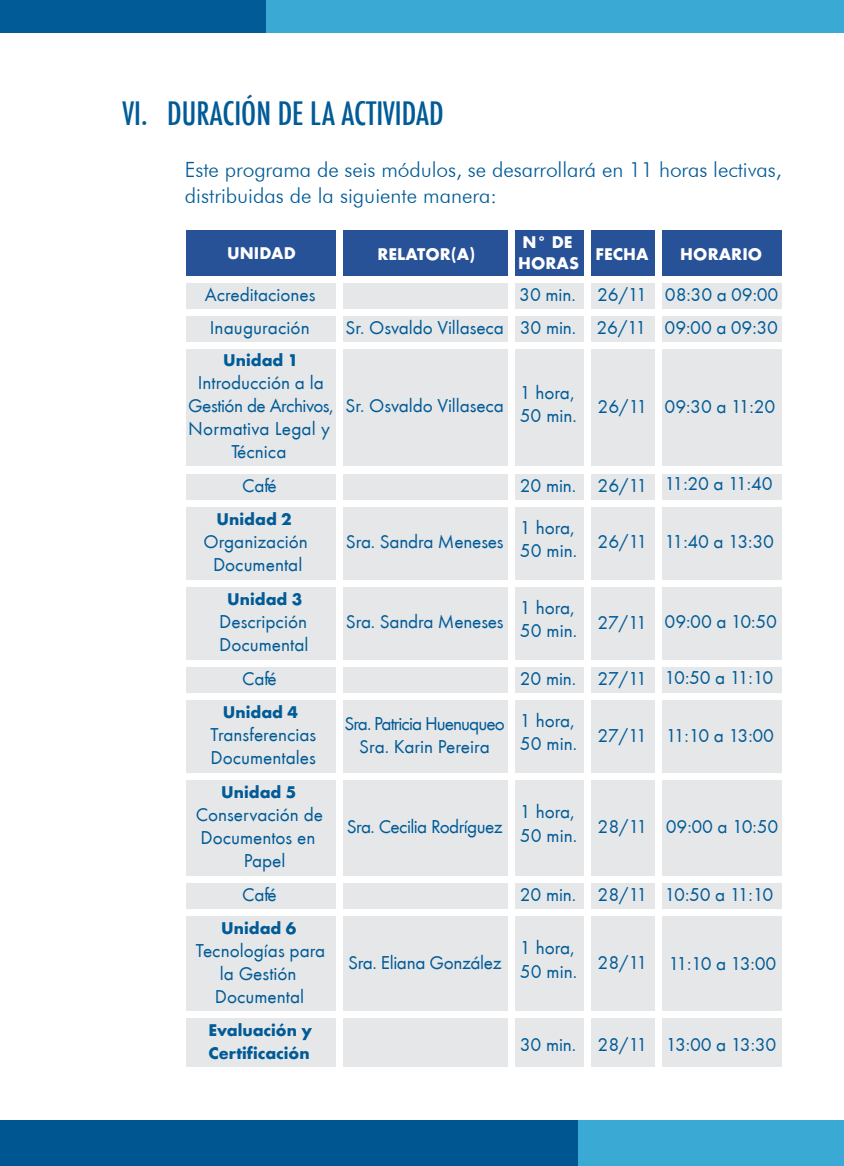
<style>
.page{position:relative;width:844px;height:1166px;background:#fff}
.page>*{position:absolute;margin:0;border:0;box-sizing:border-box;transform-origin:0 0}
.t1{font:500 condensed 31.5px "Futura";color:#005b97}
.t2{font:300 21px/25.2px "Futura BT";letter-spacing:-.005em;color:#005b97}
.t3{font:19.25px/23.1px "Futura TEE";letter-spacing:-.005em;color:#005b97}
.t4{font:19.25px/22.9px "Futura TEE";letter-spacing:-.05em;color:#005b97}
.t5{font:19.25px "Futura TEE";letter-spacing:-.03em;color:#005b97}
.t6{font:19.25px "Futura TEE";letter-spacing:-.075em;color:#005b97}
.t7{font:700 17.5px/23.1px "Futura TEE";color:#005b97}
.t8{font:700 17.5px/21px "Futura TEE";letter-spacing:.005em;color:#fff}
</style>
<div class="page">
<div style="left:265px;top:0;width:578px;height:33px;background:#3aa9d3"></div>
<div style="left:0;top:0;width:265px;height:33px;background:#005b97"></div>
<div style="left:0;top:1120px;width:578px;height:46px;background:#005690"></div>
<div style="left:578px;top:1120px;width:265px;height:46px;background:#3aa9d3"></div>
<div style="left:186px;top:230px;width:149px;height:45px;background:#285298"></div>
<div style="left:343px;top:230px;width:164px;height:45px;background:#285298"></div>
<div style="left:186px;top:283px;width:149px;height:25px;background:#e6e7e8"></div>
<div style="left:343px;top:283px;width:164px;height:25px;background:#e6e7e8"></div>
<div style="left:186px;top:316px;width:149px;height:25px;background:#e6e7e8"></div>
<div style="left:343px;top:316px;width:164px;height:25px;background:#e6e7e8"></div>
<div style="left:186px;top:349px;width:149px;height:117px;background:#e6e7e8"></div>
<div style="left:514px;top:230px;width:69px;height:45px;background:#285298"></div>
<div style="left:514px;top:283px;width:69px;height:25px;background:#e6e7e8"></div>
<div style="left:514px;top:316px;width:69px;height:25px;background:#e6e7e8"></div>
<div style="left:590px;top:230px;width:64px;height:45px;background:#285298"></div>
<div style="left:590px;top:283px;width:64px;height:25px;background:#e6e7e8"></div>
<div style="left:590px;top:316px;width:64px;height:25px;background:#e6e7e8"></div>
<div style="left:662px;top:230px;width:119px;height:45px;background:#285298"></div>
<div style="left:662px;top:283px;width:119px;height:25px;background:#e6e7e8"></div>
<div style="left:662px;top:316px;width:119px;height:25px;background:#e6e7e8"></div>
<div style="left:343px;top:349px;width:164px;height:117px;background:#e6e7e8"></div>
<div style="left:514px;top:349px;width:69px;height:117px;background:#e6e7e8"></div>
<div style="left:590px;top:349px;width:64px;height:117px;background:#e6e7e8"></div>
<div style="left:662px;top:349px;width:119px;height:117px;background:#e6e7e8"></div>
<div style="left:186px;top:474px;width:149px;height:25px;background:#e6e7e8"></div>
<div style="left:343px;top:474px;width:164px;height:25px;background:#e6e7e8"></div>
<div style="left:514px;top:474px;width:69px;height:25px;background:#e6e7e8"></div>
<div style="left:590px;top:474px;width:64px;height:25px;background:#e6e7e8"></div>
<div style="left:662px;top:474px;width:119px;height:25px;background:#e6e7e8"></div>
<div style="left:186px;top:507px;width:149px;height:72px;background:#e6e7e8"></div>
<div style="left:343px;top:507px;width:164px;height:72px;background:#e6e7e8"></div>
<div style="left:514px;top:507px;width:69px;height:72px;background:#e6e7e8"></div>
<div style="left:590px;top:507px;width:64px;height:72px;background:#e6e7e8"></div>
<div style="left:662px;top:507px;width:119px;height:72px;background:#e6e7e8"></div>
<div style="left:186px;top:587px;width:149px;height:72px;background:#e6e7e8"></div>
<div style="left:343px;top:587px;width:164px;height:72px;background:#e6e7e8"></div>
<div style="left:514px;top:587px;width:69px;height:72px;background:#e6e7e8"></div>
<div style="left:590px;top:587px;width:64px;height:72px;background:#e6e7e8"></div>
<div style="left:662px;top:587px;width:119px;height:72px;background:#e6e7e8"></div>
<div style="left:186px;top:667px;width:149px;height:25px;background:#e6e7e8"></div>
<div style="left:343px;top:667px;width:164px;height:25px;background:#e6e7e8"></div>
<div style="left:514px;top:667px;width:69px;height:25px;background:#e6e7e8"></div>
<div style="left:590px;top:667px;width:64px;height:25px;background:#e6e7e8"></div>
<div style="left:662px;top:667px;width:119px;height:25px;background:#e6e7e8"></div>
<div style="left:186px;top:700px;width:149px;height:73px;background:#e6e7e8"></div>
<div style="left:343px;top:700px;width:164px;height:73px;background:#e6e7e8"></div>
<div style="left:514px;top:700px;width:69px;height:73px;background:#e6e7e8"></div>
<div style="left:590px;top:700px;width:64px;height:73px;background:#e6e7e8"></div>
<div style="left:662px;top:700px;width:119px;height:73px;background:#e6e7e8"></div>
<div style="left:186px;top:780px;width:149px;height:96px;background:#e6e7e8"></div>
<div style="left:343px;top:780px;width:164px;height:96px;background:#e6e7e8"></div>
<div style="left:514px;top:780px;width:69px;height:96px;background:#e6e7e8"></div>
<div style="left:590px;top:780px;width:64px;height:96px;background:#e6e7e8"></div>
<div style="left:662px;top:780px;width:119px;height:96px;background:#e6e7e8"></div>
<div style="left:186px;top:883px;width:149px;height:26px;background:#e6e7e8"></div>
<div style="left:343px;top:883px;width:164px;height:26px;background:#e6e7e8"></div>
<div style="left:514px;top:883px;width:69px;height:26px;background:#e6e7e8"></div>
<div style="left:590px;top:883px;width:64px;height:26px;background:#e6e7e8"></div>
<div style="left:662px;top:883px;width:119px;height:26px;background:#e6e7e8"></div>
<div style="left:186px;top:916px;width:149px;height:94px;background:#e6e7e8"></div>
<div style="left:343px;top:916px;width:164px;height:94px;background:#e6e7e8"></div>
<div style="left:514px;top:916px;width:69px;height:94px;background:#e6e7e8"></div>
<div style="left:590px;top:916px;width:64px;height:94px;background:#e6e7e8"></div>
<div style="left:662px;top:916px;width:119px;height:94px;background:#e6e7e8"></div>
<div style="left:186px;top:1018px;width:149px;height:49px;background:#e6e7e8"></div>
<div style="left:343px;top:1018px;width:164px;height:49px;background:#e6e7e8"></div>
<div style="left:514px;top:1018px;width:69px;height:49px;background:#e6e7e8"></div>
<div style="left:590px;top:1018px;width:64px;height:49px;background:#e6e7e8"></div>
<div style="left:662px;top:1018px;width:119px;height:49px;background:#e6e7e8"></div>
<h1 class="t1" style="left:123px;top:93px;width:322px">VI. DURACIÓN DE LA ACTIVIDAD</h1>
<p class="t2" style="left:185px;top:157px;width:598px">Este programa de seis módulos, se desarrollará en 11 horas lectivas, distribuidas de la siguiente manera:</p>
<p class="t8" style="left:227px;top:243px;width:70px">UNIDAD</p>
<p class="t3" style="left:205px;top:278px;width:112px;line-height:33.1px">Acreditaciones<br>Inauguración</p>
<p class="t7" style="left:223px;top:348px;width:77px">Unidad 1</p>
<p class="t3" style="left:188px;top:371px;width:147px;text-align:center">Introducción a la<br>Gestión de Archivos,<br>Normativa Legal y<br>Técnica</p>
<p class="t8" style="left:377px;top:243px;width:99px">RELATOR(A)</p>
<p class="t8" style="left:518px;top:232px;width:62px">N° DE<br>HORAS</p>
<p class="t8" style="left:595px;top:243px;width:55px">FECHA</p>
<p class="t8" style="left:680px;top:243px;width:83px">HORARIO</p>
<p class="t3" style="left:345px;top:278px;width:434px;line-height:33.1px;text-align:right">30 min. 26/11 08:30 a 09:00<br>Sr. Osvaldo Villaseca 30 min. 26/11 09:00 a 09:30</p>
<p class="t3" style="left:345px;top:393px;width:160px">Sr. Osvaldo Villaseca</p>
<p class="t3" style="left:519px;top:381px;width:59px">1 hora,<br>50 min.</p>
<p class="t3" style="left:597px;top:395px;width:179px">26/11 09:30 a 11:20</p>
<p class="t3" style="left:242px;top:473px;width:36px">Café</p>
<p class="t3" style="left:519px;top:473px;width:254px">20 min. 26/11 11:20 a 11:40</p>
<p class="t7" style="left:216px;top:507px;width:77px">Unidad 2</p>
<p class="t3" style="left:203px;top:530px;width:106px;text-align:center">Organización<br>Documental</p>
<p class="t3" style="left:346px;top:529px;width:159px">Sra. Sandra Meneses</p>
<p class="t4" style="left:597px;top:530px;width:178px">26/11 11:40 a 13:30</p>
<p class="t3" style="left:520px;top:516px;width:59px">1 hora,<br>50 min.</p>
<p class="t7" style="left:227px;top:587px;width:77px">Unidad 3</p>
<p class="t3" style="left:219px;top:610px;width:91px">Descripción<br>Documental</p>
<p class="t3" style="left:346px;top:610px;width:159px">Sra. Sandra Meneses</p>
<p class="t3" style="left:597px;top:610px;width:181px">27/11 09:00 a 10:50</p>
<p class="t3" style="left:520px;top:596px;width:59px">1 hora,<br>50 min.</p>
<p class="t3" style="left:242px;top:667px;width:36px">Café</p>
<p class="t5" style="left:519px;top:666px;width:255px">20 min. 27/11 10:50 a 11:10</p>
<p class="t7" style="left:223px;top:700px;width:77px">Unidad 4</p>
<p class="t3" style="left:210px;top:723px;width:107px">Transferencias<br>Documentales</p>
<p class="t6" style="left:597px;top:723px;width:178px">27/11 11:10 a 13:00</p>
<p class="t4" style="left:359px;top:712px;width:217px;text-indent:-15px">Sra. Patricia Huenuqueo 1 hora,<br>Sra. Karin Pereira</p>
<p class="t3" style="left:520px;top:732px;width:59px">50 min.</p>
<p class="t7" style="left:221px;top:780px;width:77px">Unidad 5</p>
<p class="t3" style="left:196px;top:803px;width:129px;text-align:center">Conservación de<br>Documentos en<br>Papel</p>
<p class="t3" style="left:597px;top:815px;width:182px">28/11 09:00 a 10:50</p>
<p class="t3" style="left:520px;top:800px;width:59px">1 hora,<br>50 min.</p>
<p class="t5" style="left:347px;top:815px;width:157px">Sra. Cecilia Rodríguez</p>
<p class="t3" style="left:242px;top:883px;width:36px">Café</p>
<p class="t3" style="left:519px;top:883px;width:255px">20 min. 28/11 10:50 a 11:10</p>
<p class="t7" style="left:221px;top:916px;width:77px">Unidad 6</p>
<p class="t3" style="left:196px;top:939px;width:131px;text-align:center">Tecnologías para la Gestión<br>Documental</p>
<p class="t6" style="left:597px;top:952px;width:180px">28/11 11:10 a 13:00</p>
<p class="t3" style="left:520px;top:936px;width:59px">1 hora,<br>50 min.</p>
<p class="t3" style="left:348px;top:951px;width:155px">Sra. Eliana González</p>
<p class="t7" style="left:208px;top:1018px;width:105px">Evaluación y<br>Certificación</p>
<p class="t3" style="left:519px;top:1032px;width:258px">30 min. 28/11 13:00 a 13:30</p>
</div>
